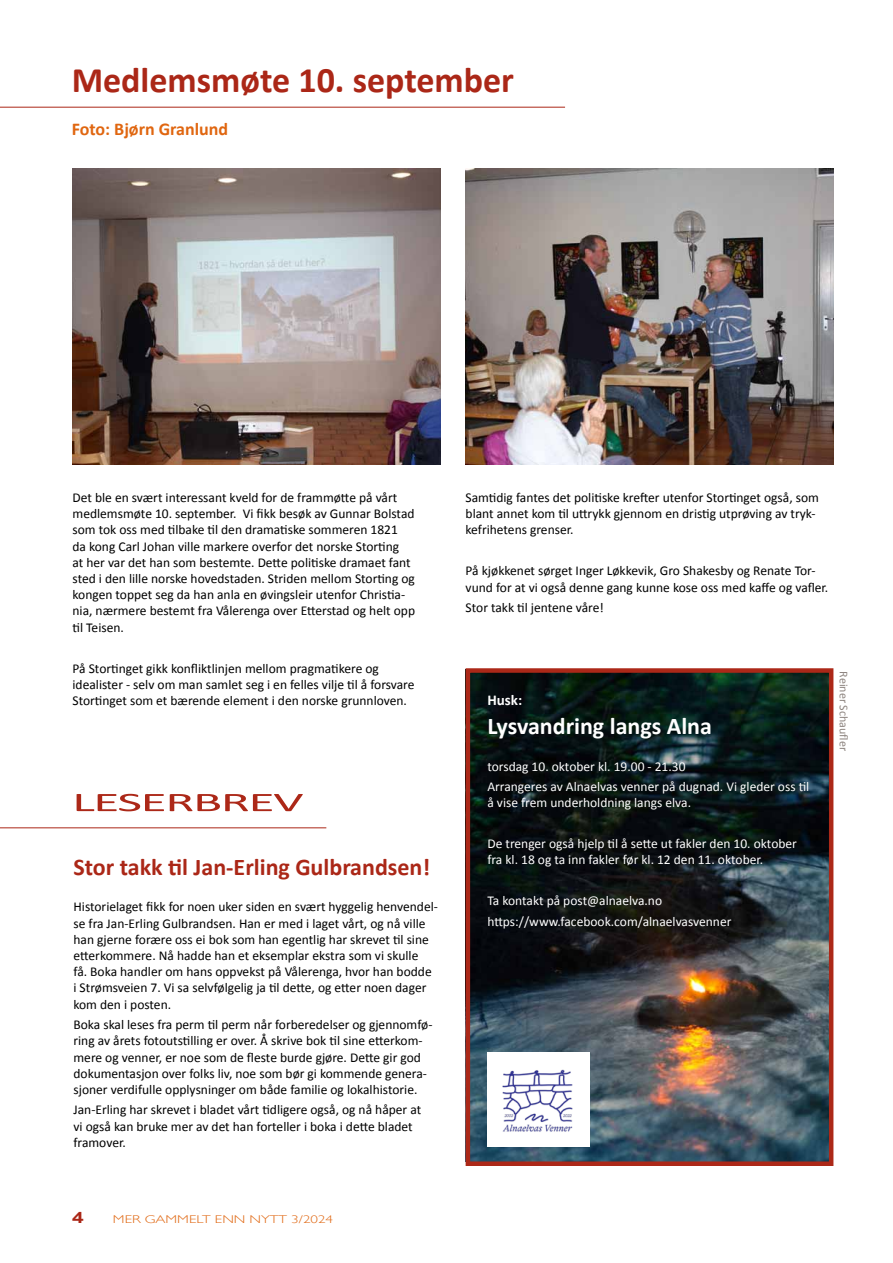
<style>
.page{position:relative;width:893px;height:1263px;background:#fff}
.page>*{position:absolute;margin:0;border:0;box-sizing:border-box;transform-origin:0 0}
.t1{font:700 36px "Calibri";color:#ab2717}
.t2{font:27px "Calibri";letter-spacing:-.03em;color:#ac2818;scale:2 1}
.t3{font:700 24px "Calibri";color:#ab2717}
.t4{font:700 24px "Calibri";color:#fff}
.t5{font:700 18px "Calibri";color:#e06610}
.t6{font:700 15.75px "Arial";color:#ab2717;scale:1.33 1}
.t7{font:700 15px "Calibri";color:#fff}
.t8{font:13.5px/16.2px "Calibri";color:#000}
.t9{font:13.5px/20.4px "Calibri";color:#fff}
.t10{font:12px "Calibri";color:#8d847f}
.t11{font:300 11.25px "Gill Sans";color:#e06610;scale:1.33 1}
</style>
<div class="page">
<hr style="left:0;top:107px;width:565px;height:1px;background:#ab2717">
<img style="left:73px;top:168px;width:367px;height:297px">
<img style="left:466px;top:168px;width:367px;height:297px">
<hr style="left:0;top:827px;width:326px;height:1px;background:#ab2717">
<img style="left:471px;top:673px;width:357px;height:488px">
<div style="left:466px;top:668px;width:367px;height:498px;border:4px solid #ac2818"></div>
<img style="left:488px;top:1053px;width:101px;height:93px">
<h1 class="t1" style="left:72px;top:58px;width:444px">Medlemsmøte 10. september</h1>
<h3 class="t5" style="left:72px;top:118px;width:158px">Foto: Bjørn Granlund</h3>
<p class="t8" style="left:73px;top:489px;width:344px">Det ble en svært interessant kveld for de frammøtte på vårt medlemsmøte 10. september. Vi fikk besøk av Gunnar Bolstad som tok oss med tilbake til den dramatiske sommeren 1821<br>da kong Carl Johan ville markere overfor det norske Storting<br>at her var det han som bestemte. Dette politiske dramaet fant sted i den lille norske hovedstaden. Striden mellom Storting og kongen toppet seg da han anla en øvingsleir utenfor Christia&shy;nia, nærmere bestemt fra Vålerenga over Etterstad og helt opp til Teisen.</p>
<p class="t8" style="left:73px;top:659px;width:343px">På Stortinget gikk konfliktlinjen mellom pragmatikere og idealister - selv om man samlet seg i en felles vilje til å forsvare<br>Stortinget som et bærende element i den norske grunnloven.</p>
<h2 class="t2" style="left:72px;top:785px;width:117px">LESERBREV</h2>
<h3 class="t3" style="left:74px;top:852px;width:358px">Stor takk til Jan-Erling Gulbrandsen!</h3>
<p class="t8" style="left:74px;top:898px;width:366px">Historielaget fikk for noen uker siden en svært hyggelig henvendel&shy;se fra Jan-Erling Gulbrandsen. Han er med i laget vårt, og nå ville han gjerne forære oss ei bok som han egentlig har skrevet til sine etterkommere. Nå hadde han et eksemplar ekstra som vi skulle<br>få. Boka handler om hans oppvekst på Vålerenga, hvor han bodde i Strømsveien 7. Vi sa selvfølgelig ja til dette, og etter noen dager kom den i posten.</p>
<p class="t8" style="left:74px;top:1016px;width:360px">Boka skal leses fra perm til perm når forberedelser og gjennomfø&shy;ring av årets fotoutstilling er over. Å skrive bok til sine etterkom&shy;mere og venner, er noe som de fleste burde gjøre. Dette gir god dokumentasjon over folks liv, noe som bør gi kommende genera&shy;sjoner verdifulle opplysninger om både familie og lokalhistorie.</p>
<p class="t8" style="left:74px;top:1101px;width:349px">Jan-Erling har skrevet i bladet vårt tidligere også, og nå håper at vi også kan bruke mer av det han forteller i boka i dette bladet framover.</p>
<p class="t6" style="left:72px;top:1207px;width:10px">4</p>
<p class="t11" style="left:113px;top:1211px;width:167px">MER GAMMELT ENN NYTT 3/2024</p>
<p class="t8" style="left:466px;top:489px;width:355px">Samtidig fantes det politiske krefter utenfor Stortinget også, som blant annet kom til uttrykk gjennom en dristig utprøving av tryk&shy;kefrihetens grenser.</p>
<p class="t8" style="left:466px;top:562px;width:364px">På kjøkkenet sørget Inger Løkkevik, Gro Shakesby og Renate Tor&shy;vund for at vi også denne gang kunne kose oss med kaffe og vafler.</p>
<p class="t8" style="left:466px;top:599px;width:140px">Stor takk til jentene våre!</p>
<p class="t7" style="left:487px;top:691px;width:36px">Husk:</p>
<h3 class="t4" style="left:487px;top:711px;width:226px">Lysvandring langs Alna</h3>
<p class="t9" style="left:487px;top:755px;width:323px">torsdag 10. oktober kl. 19.00 - 21.30<br>Arrangeres av Alnaelvas venner på dugnad. Vi gleder oss til</p>
<p class="t9" style="left:487px;top:792px;width:205px">å vise frem underholdning langs elva.</p>
<p class="t9" style="left:487px;top:835px;width:311px;line-height:16.2px">De trenger også hjelp til å sette ut fakler den 10. oktober fra kl. 18 og ta inn fakler før kl. 12 den 11. oktober.</p>
<p class="t9" style="left:487px;top:890px;width:245px">Ta kontakt på post@alnaelva.no https://www.facebook.com/alnaelvasvenner</p>
<p class="t10" style="left:851px;top:671px;width:81px;rotate:90deg">Reiner Schaufler</p>
</div>
